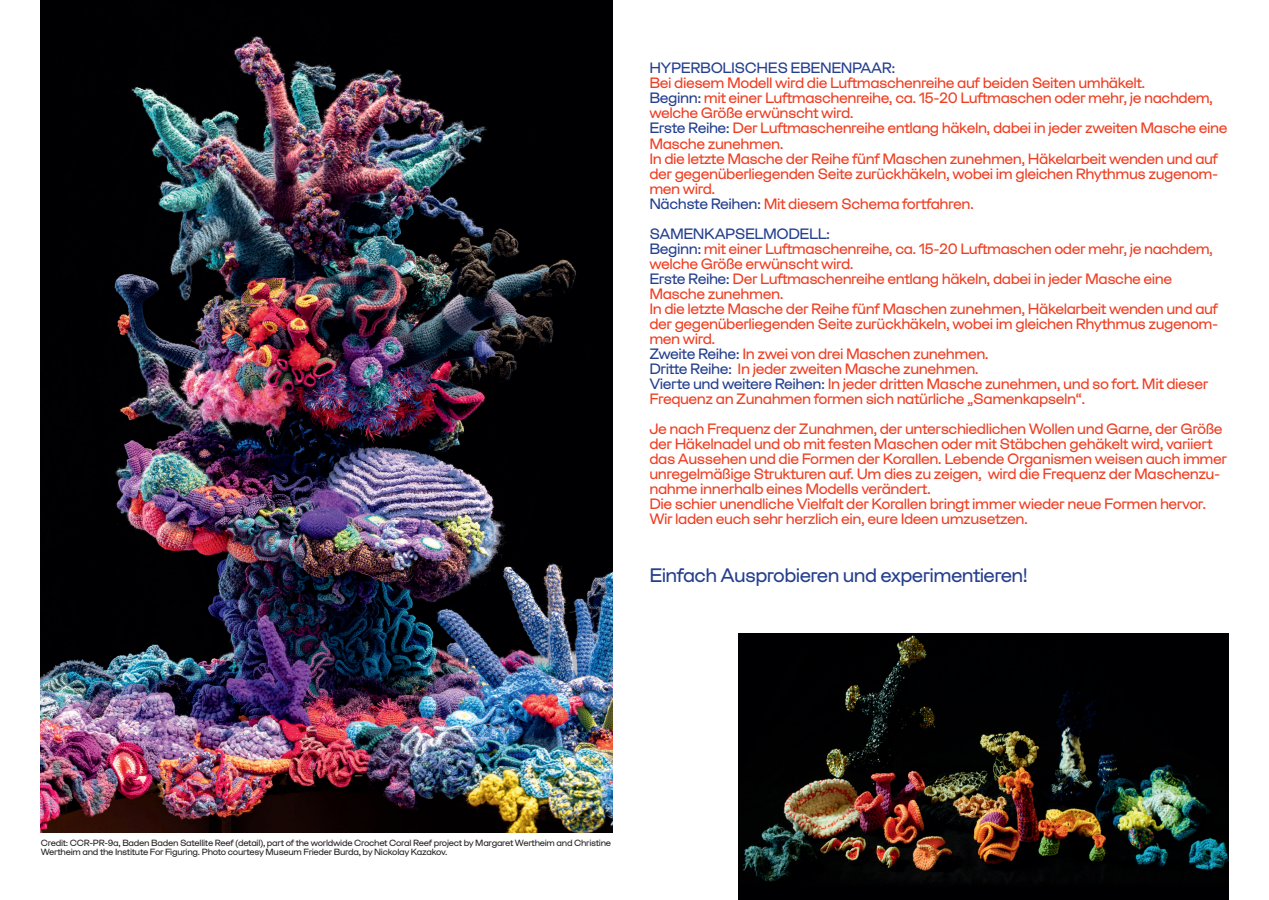
<style>
.page{position:relative;width:1269px;height:900px;background:#fff}
.page>*{position:absolute;margin:0;border:0;box-sizing:border-box;transform-origin:0 0}
.t1{font:19.5px "Tactic OOE Landes Kultur Gmb H";letter-spacing:-.03em;color:#253f8e}
.t2{font:15px/15px "Tactic OOE Landes Kultur Gmb H";letter-spacing:-.03em;color:#ef3e22}
.t3{font:15px "Tactic OOE Landes Kultur Gmb H";letter-spacing:-.03em;color:#253f8e}
.t4{font:9px/9px "Tactic OOE Landes Kultur Gmb H";letter-spacing:-.03em;color:#231f20}
.s1{color:#253f8e}
</style>
<div class="page">
<img style="left:41px;top:0;width:571px;height:832px">
<img style="left:738px;top:634px;width:489px;height:266px">
<p class="t3" style="left:649px;top:60px;width:247px">HYPERBOLISCHES EBENENPAAR:</p>
<p class="t2" style="left:649px;top:76px;width:579px">Bei diesem Modell wird die Luftmaschenreihe auf beiden Seiten umhäkelt.<br><span class="s1">Beginn:</span> mit einer Luftmaschenreihe, ca. 15-20 Luftmaschen oder mehr, je nachdem, welche Größe erwünscht wird.<br><span class="s1">Erste Reihe:</span> Der Luftmaschenreihe entlang häkeln, dabei in jeder zweiten Masche eine Masche zunehmen.<br>In die letzte Masche der Reihe fünf Maschen zunehmen, Häkelarbeit wenden und auf der gegenüberliegenden Seite zurückhäkeln, wobei im gleichen Rhythmus zugenom&shy;men wird.<br><span class="s1">Nächste Reihen:</span> Mit diesem Schema fortfahren.</p>
<p class="t2" style="left:649px;top:226px;width:570px"><span class="s1">SAMENKAPSELMODELL:<br>Beginn:</span> mit einer Luftmaschenreihe, ca. 15-20 Luftmaschen oder mehr, je nachdem, welche Größe erwünscht wird.<br><span class="s1">Erste Reihe:</span> Der Luftmaschenreihe entlang häkeln, dabei in jeder Masche eine Masche zunehmen.<br>In die letzte Masche der Reihe fünf Maschen zunehmen, Häkelarbeit wenden und auf der gegenüberliegenden Seite zurückhäkeln, wobei im gleichen Rhythmus zugenom&shy;men wird.<br><span class="s1">Zweite Reihe:</span> In zwei von drei Maschen zunehmen.<br><span class="s1">Dritte Reihe:</span> In jeder zweiten Masche zunehmen.<br><span class="s1">Vierte und weitere Reihen:</span> In jeder dritten Masche zunehmen, und so fort. Mit dieser Frequenz an Zunahmen formen sich natürliche „Samenkapseln“.</p>
<p class="t2" style="left:649px;top:421px;width:579px">Je nach Frequenz der Zunahmen, der unterschiedlichen Wollen und Garne, der Größe der Häkelnadel und ob mit festen Maschen oder mit Stäbchen gehäkelt wird, variiert das Aussehen und die Formen der Korallen. Lebende Organismen weisen auch immer unregelmäßige Strukturen auf. Um dies zu zeigen, wird die Frequenz der Maschenzu&shy;nahme innerhalb eines Modells verändert.<br>Die schier unendliche Vielfalt der Korallen bringt immer wieder neue Formen hervor.<br>Wir laden euch sehr herzlich ein, eure Ideen umzusetzen.</p>
<h1 class="t1" style="left:649px;top:564px;width:380px">Einfach Ausprobieren und experimentieren!</h1>
<p class="t4" style="left:41px;top:838px;width:571px">Credit: CCR-PR-9a, Baden Baden Satellite Reef (detail), part of the worldwide Crochet Coral Reef project by Margaret Wertheim and Christine<br>Wertheim and the Institute For Figuring. Photo courtesy Museum Frieder Burda, by Nickolay Kazakov.</p>
</div>
